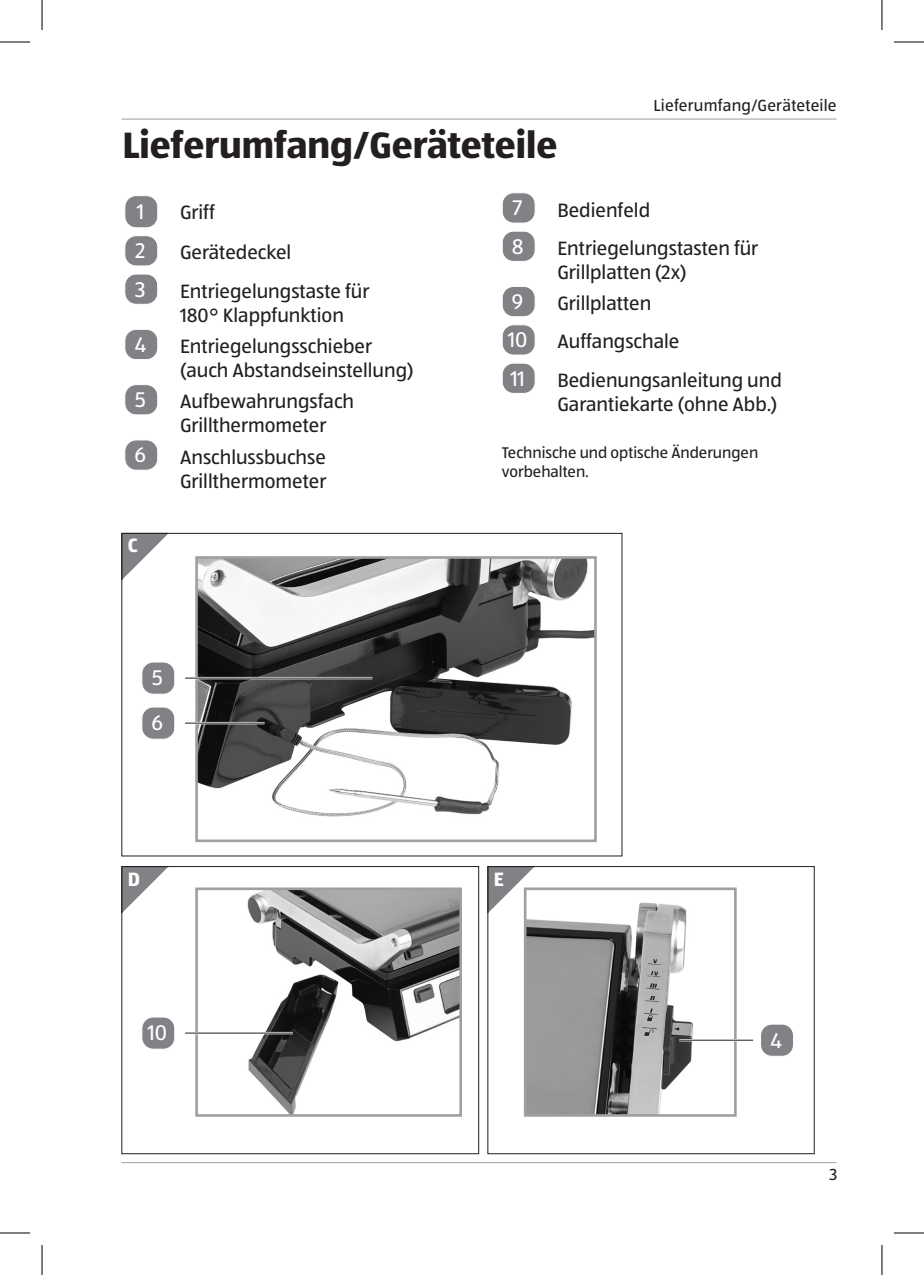
<style>
.page{position:relative;width:924px;height:1275px;background:#fff}
.page>*{position:absolute;margin:0;border:0;box-sizing:border-box;transform-origin:0 0}
.t1{font:700 38px "ALDISUEDOT";color:#231f20}
.t2{font:22px "ALDISUEDOT";color:#fff}
.t3{font:20px/24px "ALDISUEDOT";color:#231f20}
.t4{font:700 20px "ALDISUEDOT";color:#fff}
.t5{font:16.6px "ALDISUEDOT";letter-spacing:.01em;color:#231f20}
.t6{font:16px/19.2px "ALDISUEDOT";color:#231f20}
</style>
<div class="page">
<hr style="left:121px;top:119px;width:715px;height:1px;background:#9e9fa3">
<hr style="left:121px;top:1162px;width:715px;height:1px;background:#9e9fa3">
<div style="left:125px;top:196px;width:33px;height:32px;background:#808285;border-radius:11px"></div>
<div style="left:124px;top:195px;width:34px;height:33px;border:1px solid #fff;border-radius:11px"></div>
<div style="left:125px;top:236px;width:33px;height:30px;background:#808285;border-radius:11px"></div>
<div style="left:124px;top:235px;width:34px;height:31px;border:1px solid #fff;border-radius:11px"></div>
<div style="left:125px;top:274px;width:33px;height:30px;background:#808285;border-radius:11px"></div>
<div style="left:124px;top:273px;width:34px;height:32px;border:1px solid #fff;border-radius:11px"></div>
<div style="left:125px;top:329px;width:33px;height:30px;background:#808285;border-radius:11px"></div>
<div style="left:124px;top:329px;width:34px;height:31px;border:1px solid #fff;border-radius:11px"></div>
<div style="left:125px;top:385px;width:33px;height:30px;background:#808285;border-radius:11px"></div>
<div style="left:124px;top:384px;width:34px;height:31px;border:1px solid #fff;border-radius:11px"></div>
<div style="left:125px;top:440px;width:33px;height:30px;background:#808285;border-radius:11px"></div>
<div style="left:124px;top:439px;width:34px;height:32px;border:1px solid #fff;border-radius:11px"></div>
<div style="left:502px;top:193px;width:33px;height:30px;background:#808285;border-radius:11px"></div>
<div style="left:501px;top:192px;width:34px;height:31px;border:1px solid #fff;border-radius:11px"></div>
<div style="left:502px;top:231px;width:33px;height:30px;background:#808285;border-radius:11px"></div>
<div style="left:501px;top:231px;width:34px;height:31px;border:1px solid #fff;border-radius:11px"></div>
<div style="left:502px;top:286px;width:33px;height:31px;background:#808285;border-radius:11px"></div>
<div style="left:501px;top:286px;width:34px;height:31px;border:1px solid #fff;border-radius:11px"></div>
<div style="left:502px;top:325px;width:33px;height:30px;background:#808285;border-radius:11px"></div>
<div style="left:501px;top:324px;width:34px;height:31px;border:1px solid #fff;border-radius:11px"></div>
<div style="left:502px;top:363px;width:33px;height:30px;background:#808285;border-radius:11px"></div>
<div style="left:501px;top:363px;width:34px;height:31px;border:1px solid #fff;border-radius:11px"></div>
<svg style="left:123px;top:535px;width:44px;height:44px"></svg>
<svg style="left:123px;top:868px;width:44px;height:44px"></svg>
<svg style="left:489px;top:868px;width:44px;height:44px"></svg>
<div style="left:121px;top:533px;width:501px;height:323px;border:1px solid #231f20"></div>
<div style="left:121px;top:866px;width:358px;height:288px;border:1px solid #231f20"></div>
<div style="left:487px;top:866px;width:327px;height:288px;border:1px solid #231f20"></div>
<img style="left:199px;top:560px;width:393px;height:257px">
<div style="left:195px;top:556px;width:401px;height:286px;border:3px solid #9e9fa3"></div>
<img style="left:247px;top:891px;width:211px;height:221px">
<div style="left:195px;top:887px;width:267px;height:229px;border:3px solid #9e9fa3"></div>
<img style="left:527px;top:891px;width:166px;height:221px">
<div style="left:523px;top:887px;width:213px;height:229px;border:3px solid #9e9fa3"></div>
<hr style="left:185px;top:677px;width:187px;height:2px;background:#fff">
<hr style="left:185px;top:677px;width:187px;height:1px;background:#231f20">
<hr style="left:185px;top:1032px;width:108px;height:2px;background:#fff">
<hr style="left:185px;top:1032px;width:108px;height:1px;background:#231f20">
<hr style="left:679px;top:1039px;width:73px;height:2px;background:#fff">
<hr style="left:679px;top:1039px;width:73px;height:1px;background:#231f20">
<hr style="left:185px;top:722px;width:79px;height:2px;background:#fff">
<hr style="left:185px;top:722px;width:79px;height:1px;background:#231f20">
<div style="left:142px;top:662px;width:33px;height:32px;background:#808285;border-radius:11px"></div>
<div style="left:141px;top:661px;width:34px;height:33px;border:1px solid #fff;border-radius:11px"></div>
<div style="left:142px;top:1017px;width:33px;height:32px;background:#808285;border-radius:11px"></div>
<div style="left:141px;top:1016px;width:34px;height:33px;border:1px solid #fff;border-radius:11px"></div>
<div style="left:760px;top:1024px;width:33px;height:32px;background:#808285;border-radius:11px"></div>
<div style="left:759px;top:1023px;width:34px;height:33px;border:1px solid #fff;border-radius:11px"></div>
<div style="left:142px;top:707px;width:33px;height:32px;background:#808285;border-radius:11px"></div>
<div style="left:141px;top:706px;width:34px;height:33px;border:1px solid #fff;border-radius:11px"></div>
<hr style="left:0;top:42px;width:30px;height:1px;background:#000">
<hr style="left:893px;top:42px;width:30px;height:1px;background:#000">
<hr style="left:0;top:1232px;width:30px;height:1px;background:#000">
<hr style="left:893px;top:1232px;width:30px;height:1px;background:#000">
<hr style="left:42px;top:0;width:1px;height:30px;background:#000">
<hr style="left:42px;top:1245px;width:1px;height:30px;background:#000">
<hr style="left:881px;top:0;width:1px;height:30px;background:#000">
<hr style="left:881px;top:1245px;width:1px;height:30px;background:#000">
<h1 class="t1" style="left:122px;top:119px;width:436px">Lieferumfang/Geräteteile</h1>
<p class="t5" style="left:653px;top:95px;width:184px">Lieferumfang/Geräteteile</p>
<p class="t2" style="left:137px;top:197px;width:9px">1</p>
<p class="t3" style="left:180px;top:200px;width:36px">Griff</p>
<p class="t2" style="left:135px;top:236px;width:12px">2</p>
<p class="t3" style="left:180px;top:240px;width:113px">Gerätedeckel</p>
<p class="t2" style="left:135px;top:275px;width:12px">3</p>
<p class="t3" style="left:180px;top:278px;width:191px">Entriegelungstaste für<br>180° Klappfunktion</p>
<p class="t2" style="left:135px;top:330px;width:13px">4</p>
<p class="t3" style="left:180px;top:334px;width:235px">Entriegelungsschieber (auch Abstandseinstellung)</p>
<p class="t2" style="left:135px;top:385px;width:13px">5</p>
<p class="t3" style="left:180px;top:389px;width:175px">Aufbewahrungsfach<br>Grillthermometer</p>
<p class="t2" style="left:134px;top:441px;width:13px">6</p>
<p class="t3" style="left:180px;top:444px;width:148px">Anschlussbuchse<br>Grillthermometer</p>
<p class="t4" style="left:128px;top:532px;width:12px">C</p>
<p class="t2" style="left:152px;top:664px;width:13px">5</p>
<p class="t2" style="left:151px;top:709px;width:13px">6</p>
<p class="t2" style="left:512px;top:194px;width:11px">7</p>
<p class="t3" style="left:557px;top:197px;width:94px">Bedienfeld</p>
<p class="t2" style="left:511px;top:232px;width:13px">8</p>
<p class="t3" style="left:557px;top:235px;width:202px">Entriegelungstasten für<br>Grillplatten (2x)</p>
<p class="t2" style="left:511px;top:287px;width:13px">9</p>
<p class="t3" style="left:557px;top:291px;width:95px">Grillplatten</p>
<p class="t2" style="left:507px;top:325px;width:21px">10</p>
<p class="t3" style="left:557px;top:329px;width:123px">Auffangschale</p>
<p class="t2" style="left:510px;top:364px;width:16px">11</p>
<p class="t3" style="left:557px;top:367px;width:226px">Bedienungsanleitung und<br>Garantiekarte (ohne Abb.)</p>
<p class="t6" style="left:501px;top:442px;width:258px">Technische und optische Änderungen vorbehalten.</p>
<p class="t4" style="left:128px;top:865px;width:14px">D</p>
<p class="t4" style="left:493px;top:865px;width:12px">E</p>
<p class="t2" style="left:147px;top:1018px;width:21px">10</p>
<p class="t2" style="left:770px;top:1025px;width:13px">4</p>
<p class="t5" style="left:828px;top:1163px;width:9px">3</p>
</div>
